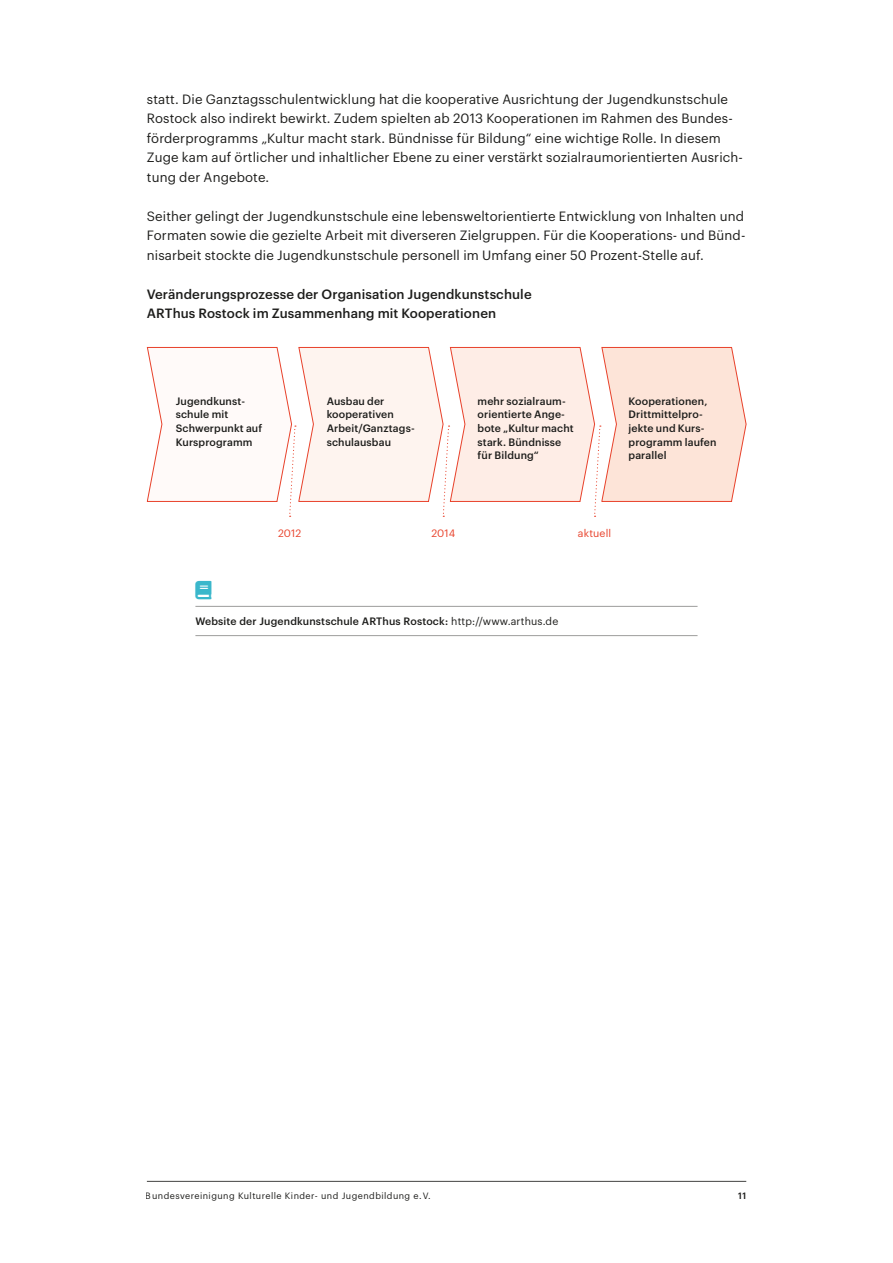
<style>
.page{position:relative;width:893px;height:1263px;background:#fff}
.page>*{position:absolute;margin:0;border:0;box-sizing:border-box;transform-origin:0 0}
.t1{font:13.2px/19.5px "Graphik";letter-spacing:.01em;color:#1d1d1b}
.t2{font:500 13.2px/19.5px "Graphik";letter-spacing:.01em;color:#1d1d1b}
.t3{font:500 10.5px/13.6px "Graphik";letter-spacing:.015em;color:#1d1d1b}
.t4{font:10.5px "Graphik";letter-spacing:.015em;color:#e8412a}
.t5{font:9px "Graphik";letter-spacing:.05em;color:#1d1d1b}
.t6{font:500 9px "Graphik";color:#1d1d1b}
.s1{font-weight:400}
</style>
<div class="page">
<hr style="left:147px;top:1181px;width:599px;height:1px;background:#424241">
<hr style="left:195px;top:606px;width:502px;height:1px;background:#9d9d9c">
<hr style="left:195px;top:635px;width:502px;height:1px;background:#9d9d9c">
<svg style="left:147px;top:347px;width:599px;height:170px"></svg>
<p class="t1" style="left:147px;top:88px;width:598px">statt. Die Ganztagsschulentwicklung hat die kooperative Ausrichtung der Jugendkunstschule Rostock also indirekt bewirkt. Zudem spielten ab 2013 Kooperationen im Rahmen des Bundes&shy;förderprogramms „Kultur macht stark. Bündnisse für Bildung“ eine wichtige Rolle. In diesem Zuge kam auf örtlicher und inhaltlicher Ebene zu einer verstärkt sozialraumorientierten Ausrich&shy;tung der Angebote.</p>
<p class="t1" style="left:147px;top:205px;width:600px;text-align:justify">Seither gelingt der Jugendkunstschule eine lebensweltorientierte Entwicklung von Inhalten und Formaten sowie die gezielte Arbeit mit diverseren Zielgruppen. Für die Kooperations- und Bünd&shy;nisarbeit stockte die Jugendkunstschule personell im Umfang einer 50 Prozent-Stelle auf.</p>
<p class="t2" style="left:147px;top:283px;width:386px">Veränderungsprozesse der Organisation Jugendkunstschule<br>ARThus Rostock im Zusammenhang mit Kooperationen</p>
<p class="t3" style="left:176px;top:393px;width:88px">Jugendkunst&shy;schule mit<br>Schwerpunkt auf<br>Kursprogramm</p>
<p class="t3" style="left:327px;top:393px;width:88px">Ausbau der kooperativen<br>Arbeit/Ganztags&shy;schulausbau</p>
<p class="t3" style="left:478px;top:393px;width:98px">mehr sozialraum&shy;orientierte Ange&shy;bote „Kultur macht stark. Bündnisse für Bildung“</p>
<p class="t3" style="left:629px;top:393px;width:89px">Kooperationen,<br>Drittmittelpro&shy;jekte und Kurs&shy;programm laufen parallel</p>
<p class="t4" style="left:278px;top:525px;width:25px">2012</p>
<p class="t4" style="left:431px;top:525px;width:25px">2014</p>
<p class="t4" style="left:578px;top:525px;width:35px">aktuell</p>
<p class="t3" style="left:195px;top:614px;width:364px">Website der Jugendkunstschule ARThus Rostock: <span class="s1">http://www.arthus.de</span></p>
<p class="t5" style="left:146px;top:1189px;width:286px">Bundesvereinigung Kulturelle Kinder- und Jugendbildung e.V.</p>
<p class="t6" style="left:738px;top:1189px;width:9px">11</p>
</div>
